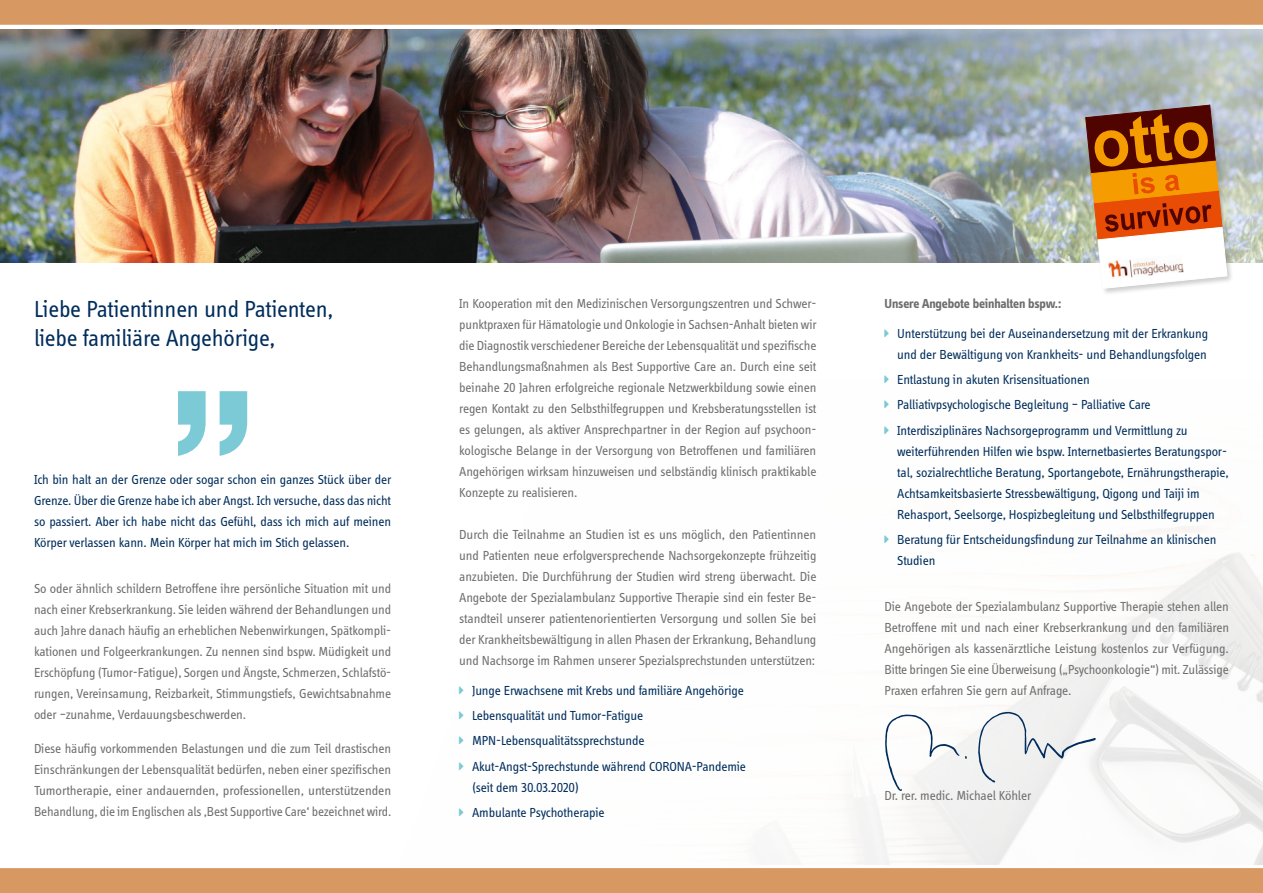
<style>
.page{position:relative;width:1263px;height:893px;background:#fff}
.page>*{position:absolute;margin:0;border:0;box-sizing:border-box;transform-origin:0 0}
.t1{font:24px/29.5px "Info Display OT";letter-spacing:-.01em;color:#002d5c}
.t2{font:13.5px/21px "Info Display OT";letter-spacing:-.01em;color:#6e6e6e;text-align:justify}
.t3{font:13.5px/21px "Info Display OT";letter-spacing:-.01em;color:#002d5c}
.t4{font:700 13.5px "Info Display OT";letter-spacing:-.01em;color:#6e6e6e}
</style>
<div class="page">
<img style="left:850px;top:552px;width:413px;height:313px">
<div style="left:0;top:867px;width:1263px;height:26px;background:#d79862"></div>
<div style="left:0;top:0;width:1263px;height:26px;background:#d79862"></div>
<hr style="left:0;top:25px;width:1263px;height:3px;background:#fff">
<hr style="left:0;top:865px;width:1263px;height:3px;background:#fff">
<img style="left:0;top:30px;width:612px;height:233px">
<img style="left:612px;top:29px;width:651px;height:234px">
<div style="left:1084px;top:104px;width:150px;height:192px;background:#000;opacity:.2"></div>
<svg style="left:1085px;top:105px;width:142px;height:184px"></svg>
<img style="left:1108px;top:254px;width:75px;height:25px">
<svg style="left:178px;top:391px;width:69px;height:65px"></svg>
<svg style="left:978px;top:712px;width:118px;height:71px"></svg>
<svg style="left:885px;top:715px;width:74px;height:76px"></svg>
<h1 class="t1" style="left:34px;top:293px;width:301px">Liebe Patientinnen und Patienten, liebe familiäre Angehörige,</h1>
<p class="t3" style="left:34px;top:468px;width:359px;text-align:justify">Ich bin halt an der Grenze oder sogar schon ein ganzes Stück über der Grenze. Über die Grenze habe ich aber Angst. Ich versuche, dass das nicht so passiert. Aber ich habe nicht das Gefühl, dass ich mich auf meinen Körper verlassen kann. Mein Körper hat mich im Stich gelassen.</p>
<p class="t2" style="left:34px;top:578px;width:359px">So oder ähnlich schildern Betroffene ihre persönliche Situation mit und nach einer Krebserkrankung. Sie leiden während der Behandlungen und auch Jahre danach häufig an erheblichen Nebenwirkungen, Spätkompli&shy;kationen und Folgeerkrankungen. Zu nennen sind bspw. Müdigkeit und Erschöpfung (Tumor-Fatigue), Sorgen und Ängste, Schmerzen, Schlafstö&shy;rungen, Vereinsamung, Reizbarkeit, Stimmungstiefs, Gewichtsabnahme oder –zunahme, Verdauungsbeschwerden.</p>
<p class="t2" style="left:34px;top:737px;width:359px">Diese häufig vorkommenden Belastungen und die zum Teil drastischen Einschränkungen der Lebensqualität bedürfen, neben einer spezifischen Tumortherapie, einer andauernden, professionellen, unterstützenden Behandlung, die im Englischen als ‚Best Supportive Care‘ bezeichnet wird.</p>
<p class="t2" style="left:459px;top:293px;width:359px">In Kooperation mit den Medizinischen Versorgungszentren und Schwer&shy;punktpraxen für Hämatologie und Onkologie in Sachsen-Anhalt bieten wir die Diagnostik verschiedener Bereiche der Lebensqualität und spezifische Behandlungsmaßnahmen als Best Supportive Care an. Durch eine seit beinahe 20 Jahren erfolgreiche regionale Netzwerkbildung sowie einen regen Kontakt zu den Selbsthilfegruppen und Krebsberatungsstellen ist es gelungen, als aktiver Ansprechpartner in der Region auf psychoon&shy;kologische Belange in der Versorgung von Betroffenen und familiären Angehörigen wirksam hinzuweisen und selbständig klinisch praktikable Konzepte zu realisieren.</p>
<p class="t2" style="left:459px;top:524px;width:359px">Durch die Teilnahme an Studien ist es uns möglich, den Patientinnen und Patienten neue erfolgversprechende Nachsorgekonzepte frühzeitig anzubieten. Die Durchführung der Studien wird streng überwacht. Die Angebote der Spezialambulanz Supportive Therapie sind ein fester Be&shy;standteil unserer patientenorientierten Versorgung und sollen Sie bei der Krankheitsbewältigung in allen Phasen der Erkrankung, Behandlung und Nachsorge im Rahmen unserer Spezialsprechstunden unterstützen:</p>
<p class="t3" style="left:472px;top:677px;width:275px;line-height:25.2px">Junge Erwachsene mit Krebs und familiäre Angehörige Lebensqualität und Tumor-Fatigue MPN-Lebensqualitätssprechstunde Akut-Angst-Sprechstunde während CORONA-Pandemie</p>
<p class="t3" style="left:472px;top:774px;width:134px;line-height:25.2px">(seit dem 30.03.2020)<br>Ambulante Psychotherapie</p>
<p class="t4" style="left:884px;top:296px;width:178px">Unsere Angebote beinhalten bspw.:</p>
<p class="t3" style="left:897px;top:323px;width:312px">Unterstützung bei der Auseinandersetzung mit der Erkrankung und der Bewältigung von Krankheits- und Behandlungsfolgen</p>
<p class="t3" style="left:897px;top:367px;width:292px;line-height:25.2px">Entlastung in akuten Krisensituationen<br>Palliativpsychologische Begleitung – Palliative Care<br>Interdisziplinäres Nachsorgeprogramm und Vermittlung zu</p>
<p class="t3" style="left:897px;top:440px;width:333px">weiterführenden Hilfen wie bspw. Internetbasiertes Beratungspor&shy;tal, sozialrechtliche Beratung, Sportangebote, Ernährungstherapie, Achtsamkeitsbasierte Stressbewältigung, Qigong und Taiji im Rehasport, Seelsorge, Hospizbegleitung und Selbsthilfegruppen</p>
<p class="t3" style="left:897px;top:529px;width:321px">Beratung für Entscheidungsfindung zur Teilnahme an klinischen<br>Studien</p>
<p class="t2" style="left:884px;top:596px;width:346px">Die Angebote der Spezialambulanz Supportive Therapie stehen allen Betroffene mit und nach einer Krebserkrankung und den familiären Angehörigen als kassenärztliche Leistung kostenlos zur Verfügung.<br>Bitte bringen Sie eine Überweisung („Psychoonkologie“) mit. Zulässige Praxen erfahren Sie gern auf Anfrage.</p>
<p class="t2" style="left:884px;top:785px;width:148px">Dr. rer. medic. Michael Köhler</p>
</div>
